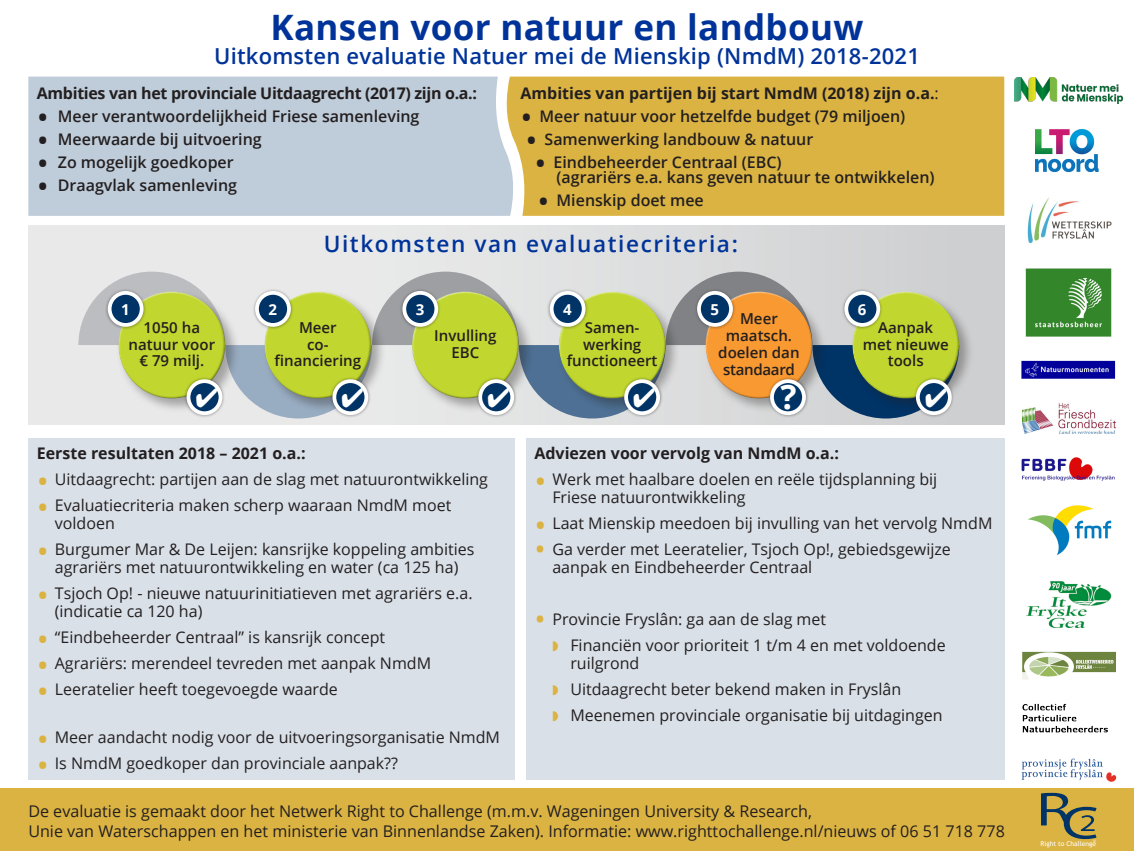
<style>
.page{position:relative;width:1134px;height:851px;background:#fff}
.page>*{position:absolute;margin:0;border:0;box-sizing:border-box;transform-origin:0 0}
.t1{font:700 35px "Open Sans";letter-spacing:.01em;color:#039}
.t2{font:700 33.7px "Open Sans";color:#fff}
.t3{font:600 22.6px "Open Sans";letter-spacing:.07em;color:#039}
.t4{font:600 22px "Open Sans";letter-spacing:.01em;color:#039}
.t5{font:16.1px/20px "Open Sans";color:#231f20}
.t6{font:16px/18px "Open Sans";color:#231f20}
.t7{font:600 16px/15px "Open Sans";color:#231f20}
.t8{font:700 16px "Open Sans";color:#231f20}
.t9{font:700 16px "Open Sans";letter-spacing:-.02em;color:#231f20}
.t10{font:600 15.1px/16.9px "Open Sans";color:#231f20;text-align:center}
.t11{font:700 15.1px "Open Sans";color:#fff}
.t12{font:6.6px "Trebuchet MS";color:#fff}
.t13{font:3.4px "Gill Sans";color:#fff}
.s1{font-weight:400}
.s2{font-weight:400;font-size:32px}
.s3{font-size:32px;color:#dbb342}
.s4{font-size:30px;color:#dbb342}
.s5{color:#dbb342}
</style>
<div class="page">
<div style="left:28px;top:225px;width:976px;height:199px;background:linear-gradient(to right,#f0f0ef,#d0d2d3)"></div>
<div style="left:0;top:788px;width:1134px;height:62px;background:#dbb342"></div>
<div style="left:28px;top:77px;width:476px;height:139px;background:#bfccd9"></div>
<div style="left:504px;top:77px;width:500px;height:139px;background:#dbb342"></div>
<div style="left:850px;top:289px;width:124px;height:125px;background:#231f20;opacity:.35"></div>
<svg style="left:1041px;top:792px;width:55px;height:46px"></svg>
<div style="left:28px;top:438px;width:486px;height:342px;background:#d9e0e8"></div>
<div style="left:526px;top:438px;width:478px;height:342px;background:#d9e0e8"></div>
<img style="left:1022px;top:703px;width:86px;height:30px">
<img style="left:1026px;top:268px;width:85px;height:69px">
<img style="left:1022px;top:457px;width:93px;height:24px">
<img style="left:1028px;top:505px;width:83px;height:50px">
<img style="left:1021px;top:758px;width:95px;height:24px">
<img style="left:1022px;top:403px;width:94px;height:31px">
<img style="left:1022px;top:652px;width:93px;height:28px">
<img style="left:1015px;top:77px;width:108px;height:26px">
<img style="left:1036px;top:129px;width:63px;height:43px">
<img style="left:1022px;top:360px;width:93px;height:19px">
<img style="left:1026px;top:581px;width:86px;height:47px">
<img style="left:1027px;top:197px;width:85px;height:47px">
<svg style="left:78px;top:271px;width:881px;height:147px;background:#b7be89"></svg>
<p class="t1" style="left:271px;top:3px;width:594px">Kansen voor natuur en landbouw</p>
<p class="t4" style="left:214px;top:41px;width:707px">Uitkomsten evaluatie Natuer mei de Mienskip (NmdM) 2018-2021</p>
<p class="t8" style="left:520px;top:82px;width:420px">Ambities van partijen bij start NmdM (2018) zijn o.a.<span class="s1">:</span></p>
<p class="t7" style="left:520px;top:108px;width:386px"><span class="s2">•</span> Meer natuur voor hetzelfde budget (79 miljoen)</p>
<p class="t7" style="left:525px;top:131px;width:289px"><span class="s2">•</span> Samenwerking landbouw &amp; natuur</p>
<p class="t7" style="left:556px;top:154px;width:380px;text-indent:-22px"><span class="s2">•</span> Eindbeheerder Centraal (EBC)<br>(agrariërs e.a. kans geven natuur te ontwikkelen)</p>
<p class="t7" style="left:537px;top:192px;width:168px"><span class="s2">•</span> Mienskip doet mee</p>
<p class="t9" style="left:37px;top:82px;width:442px">Ambities van het provinciale Uitdaagrecht (2017) zijn o.a.:</p>
<p class="t7" style="left:37px;top:108px;width:384px"><span class="s2">•</span> Meer verantwoordelijkheid Friese samenleving</p>
<p class="t7" style="left:37px;top:131px;width:226px"><span class="s2">•</span> Meerwaarde bij uitvoering</p>
<p class="t7" style="left:37px;top:154px;width:198px"><span class="s2">•</span> Zo mogelijk goedkoper</p>
<p class="t7" style="left:37px;top:177px;width:202px"><span class="s2">•</span> Draagvlak samenleving</p>
<p class="t3" style="left:324px;top:228px;width:416px">Uitkomsten van evaluatiecriteria:</p>
<p class="t11" style="left:121px;top:298px;width:10px">1</p>
<p class="t11" style="left:269px;top:298px;width:10px">2</p>
<p class="t11" style="left:416px;top:298px;width:10px">3</p>
<p class="t11" style="left:563px;top:298px;width:10px">4</p>
<p class="t11" style="left:710px;top:298px;width:10px">5</p>
<p class="t11" style="left:858px;top:298px;width:10px">6</p>
<p class="t10" style="left:718px;top:310px;width:83px">Meer maatsch. doelen dan standaard</p>
<p class="t10" style="left:878px;top:318px;width:56px">Aanpak</p>
<p class="t10" style="left:128px;top:318px;width:88px">1050 ha natuur voor € 79 milj.</p>
<p class="t10" style="left:299px;top:318px;width:39px">Meer</p>
<p class="t10" style="left:585px;top:318px;width:56px">Samen-</p>
<p class="t10" style="left:567px;top:335px;width:92px">werking functioneert</p>
<p class="t10" style="left:275px;top:335px;width:88px">co&shy;financiering</p>
<p class="t10" style="left:434px;top:327px;width:64px">Invulling<br>EBC</p>
<p class="t10" style="left:863px;top:335px;width:87px">met nieuwe tools</p>
<p class="t8" style="left:37px;top:442px;width:270px">Eerste resultaten 2018 – 2021 o.a.:</p>
<p class="t6" style="left:37px;top:469px;width:453px"><span class="s3">•</span> Uitdaagrecht: partijen aan de slag met natuurontwikkeling</p>
<p class="t6" style="left:55px;top:495px;width:398px;text-indent:-18px"><span class="s3">•</span> Evaluatiecriteria maken scherp waaraan NmdM moet voldoen</p>
<p class="t6" style="left:37px;top:539px;width:439px;text-align:center"><span class="s3">•</span> Burgumer Mar &amp; De Leijen: kansrijke koppeling ambities agrariërs met natuurontwikkeling en water (ca 125 ha)</p>
<p class="t6" style="left:55px;top:583px;width:419px;text-indent:-18px"><span class="s3">•</span> Tsjoch Op! - nieuwe natuurinitiatieven met agrariërs e.a. (indicatie ca 120 ha)</p>
<p class="t6" style="left:37px;top:627px;width:350px"><span class="s3">•</span> “Eindbeheerder Centraal” is kansrijk concept</p>
<p class="t6" style="left:37px;top:653px;width:396px"><span class="s3">•</span> Agrariërs: merendeel tevreden met aanpak NmdM</p>
<p class="t6" style="left:37px;top:679px;width:303px"><span class="s3">•</span> Leeratelier heeft toegevoegde waarde</p>
<p class="t6" style="left:37px;top:727px;width:465px"><span class="s3">•</span> Meer aandacht nodig voor de uitvoeringsorganisatie NmdM</p>
<p class="t6" style="left:37px;top:753px;width:363px"><span class="s3">•</span> Is NmdM goedkoper dan provinciale aanpak??</p>
<p class="t2" style="left:781px;top:373px;width:18px">?</p>
<p class="t8" style="left:534px;top:442px;width:306px">Adviezen voor vervolg van NmdM o.a.:</p>
<p class="t6" style="left:552px;top:469px;width:386px;text-indent:-18px"><span class="s3">•</span> Werk met haalbare doelen en reële tijdsplanning bij<br>Friese natuurontwikkeling</p>
<p class="t6" style="left:534px;top:513px;width:460px"><span class="s3">•</span> Laat Mienskip meedoen bij invulling van het vervolg NmdM</p>
<p class="t6" style="left:552px;top:539px;width:400px;text-indent:-18px"><span class="s4">•</span> Ga verder met Leeratelier, Tsjoch Op!, gebiedsgewijze aanpak en Eindbeheerder Centraal</p>
<p class="t6" style="left:534px;top:609px;width:293px"><span class="s4">•</span> Provincie Fryslân: ga aan de slag met</p>
<p class="t6" style="left:570px;top:635px;width:377px;text-indent:-18px"><span class="s5">◗</span> Financiën voor prioriteit 1 t/m 4 en met voldoende ruilgrond</p>
<p class="t6" style="left:552px;top:679px;width:350px"><span class="s5">◗</span> Uitdaagrecht beter bekend maken in Fryslân</p>
<p class="t6" style="left:552px;top:705px;width:392px"><span class="s5">◗</span> Meenemen provinciale organisatie bij uitdagingen</p>
<p class="t5" style="left:28px;top:801px;width:978px">De evaluatie is gemaakt door het Netwerk Right to Challenge (m.m.v. Wageningen University &amp; Research,<br>Unie van Waterschappen en het ministerie van Binnenlandse Zaken). Informatie: www.righttochallenge.nl/nieuws of 06 51 718 778</p>
<p class="t13" style="left:1093px;top:838px;width:4px">©</p>
<p class="t12" style="left:1040px;top:839px;width:57px">Right to Challenge</p>
</div>
